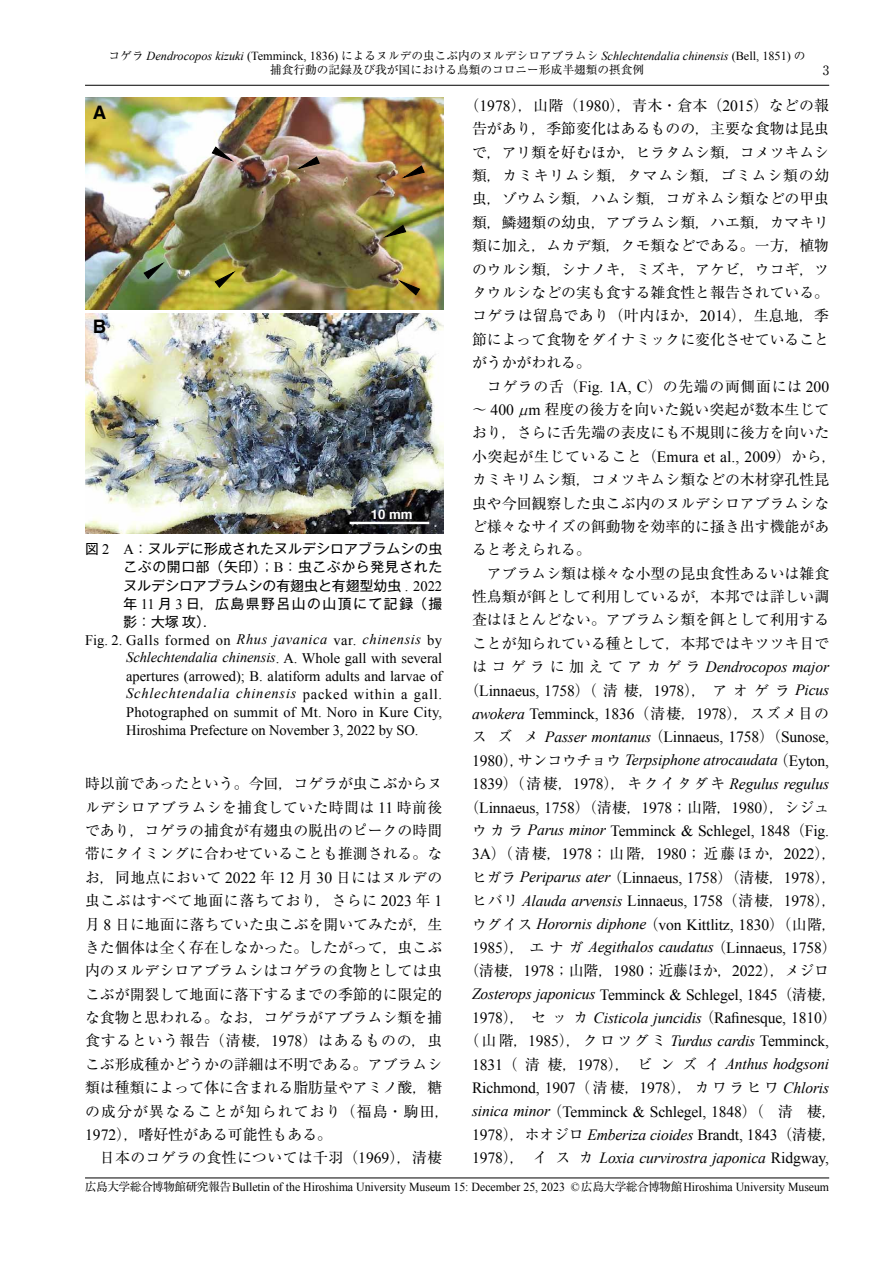
<style>
.page{position:relative;width:893px;height:1263px;background:#fff}
.page>*{position:absolute;margin:0;border:0;box-sizing:border-box;transform-origin:0 0}
.t1{font:700 18.6px "Helvetica";color:#000}
.t2{font:15.6px/23.2px "Times New Roman";letter-spacing:-.01em;color:#000;text-align:center}
.t3{font:14.85px/23.4px "Ryumin Pro";color:#000}
.t4{font:14.85px "Ryumin Pro";letter-spacing:.025em;color:#000}
.t5{font:14.55px/18px "Times New Roman";letter-spacing:-.01em;color:#000;text-align:justify}
.t6{font:13.8px/18px "Gothic MB101 Pro";letter-spacing:.025em;color:#000;text-align:justify}
.t7{font:700 13.2px "Helvetica";color:#fff}
.t8{font:12.75px "Ryumin Pro";color:#000}
.t9{font:12.3px "Times New Roman";letter-spacing:-.005em;color:#000}
.t10{font:italic 12.3px "Times New Roman";color:#000}
.t11{font:11.7px "Ryumin Pro";color:#000}
.s1{font-family:"Ryumin Pro";font-style:normal;font-size:11.7px}
.s2{font-style:normal}
.s3{font-family:"Times New Roman";font-size:14.55px}
.s4{font-style:italic}
.s5{font-family:"Times New Roman";font-size:15.6px}
.s6{font-family:"Ryumin Pro";font-size:14.85px}
.s7{font-family:"Ryumin Pro";font-size:11.7px}
</style>
<div class="page">
<hr style="left:85px;top:85px;width:744px;height:1px;background:#000">
<hr style="left:85px;top:1178px;width:744px;height:1px;background:#000">
<img style="left:85px;top:98px;width:359px;height:212px">
<img style="left:85px;top:314px;width:359px;height:220px">
<hr style="left:350px;top:522px;width:79px;height:2px;background:#fff">
<svg style="left:397px;top:165px;width:29px;height:19px"></svg>
<svg style="left:379px;top:224px;width:28px;height:19px"></svg>
<svg style="left:393px;top:274px;width:28px;height:22px"></svg>
<svg style="left:292px;top:156px;width:29px;height:19px"></svg>
<svg style="left:211px;top:146px;width:28px;height:21px"></svg>
<svg style="left:143px;top:257px;width:27px;height:23px"></svg>
<svg style="left:214px;top:265px;width:27px;height:24px"></svg>
<p class="t10" style="left:109px;top:47px;width:698px"><span class="s1">コゲラ</span> Dendrocopos kizuki <span class="s2">(Temminck, 1836)</span> <span class="s1">によるヌルデの虫こぶ内のヌルデシロアブラムシ</span> Schlechtendalia chinensis <span class="s2">(Bell, 1851)</span> <span class="s1">の</span></p>
<p class="t11" style="left:270px;top:60px;width:376px">捕食行動の記録及び我が国における鳥類のコロニー形成半翅類の摂食例</p>
<p class="t8" style="left:823px;top:60px;width:8px">3</p>
<p class="t1" style="left:93px;top:97px;width:15px">A</p>
<p class="t1" style="left:93px;top:312px;width:15px">B</p>
<p class="t7" style="left:371px;top:504px;width:43px">10 mm</p>
<p class="t6" style="left:123px;top:538px;width:320px;text-indent:-38px">図 <span class="s3">2 A</span>：ヌルデに形成されたヌルデシロアブラムシの虫こぶの開口部（矢印）；<span class="s3">B</span>：虫こぶから発見されたヌルデシロアブラムシの有翅虫と有翅型幼虫 <span class="s3">. 2022</span>年 <span class="s3">11</span> 月 <span class="s3">3</span> 日，広島県野呂山の山頂にて記録（撮影：大塚攻）．</p>
<p class="t5" style="left:126px;top:631px;width:318px;text-indent:-41px">Fig. 2. Galls formed on <span class="s4">Rhus javanica</span> var. <span class="s4">chinensis</span> by <span class="s4">Schlechtendalia chinensis</span>. A. Whole gall with several apertures (arrowed); B. alatiform adults and larvae of <span class="s4">Schlechtendalia chinensis</span> packed within a gall.<br>Photographed on summit of Mt. Noro in Kure City, Hiroshima Prefecture on November 3, 2022 by SO.</p>
<p class="t3" style="left:85px;top:771px;width:366px">時以前であったという。今回，コゲラが虫こぶからヌルデシロアブラムシを捕食していた時間は <span class="s5">11</span> 時前後であり，コゲラの捕食が有翅虫の脱出のピークの時間帯にタイミングに合わせていることも推測される。なお，同地点において <span class="s5">2022</span> 年 <span class="s5">12</span> 月 <span class="s5">30</span> 日にはヌルデの虫こぶはすべて地面に落ちており，さらに <span class="s5">2023</span> 年 <span class="s5">1</span>月 <span class="s5">8</span> 日に地面に落ちていた虫こぶを開いてみたが，生きた個体は全く存在しなかった。したがって，虫こぶ内のヌルデシロアブラムシはコゲラの食物としては虫こぶが開裂して地面に落下するまでの季節的に限定的な食物と思われる。なお，コゲラがアブラムシ類を捕食するという報告（清棲，<span class="s5">1978</span>）はあるものの，虫こぶ形成種かどうかの詳細は不明である。アブラムシ類は種類によって体に含まれる脂肪量やアミノ酸，糖の成分が異なることが知られており（福島・駒田，<br><span class="s5">1972</span>），嗜好性がある可能性もある。</p>
<p class="t4" style="left:100px;top:1146px;width:344px">日本のコゲラの食性については千羽（<span class="s5">1969</span>），清棲</p>
<p class="t3" style="left:472px;top:93px;width:359px;text-align:justify;text-indent:-7px">（<span class="s5">1978</span>），山階（<span class="s5">1980</span>），青木・倉本（<span class="s5">2015</span>）などの報告があり，季節変化はあるものの，主要な食物は昆虫で，アリ類を好むほか，ヒラタムシ類，コメツキムシ類，カミキリムシ類，タマムシ類，ゴミムシ類の幼虫，ゾウムシ類，ハムシ類，コガネムシ類などの甲虫類，鱗翅類の幼虫，アブラムシ類，ハエ類，カマキリ類に加え，ムカデ類，クモ類などである。一方，植物のウルシ類，シナノキ，ミズキ，アケビ，ウコギ，ツタウルシなどの実も食する雑食性と報告されている。コゲラは留鳥であり（叶内ほか，<span class="s5">2014</span>），生息地，季節によって食物をダイナミックに変化させていることがうかがわれる。</p>
<p class="t3" style="left:472px;top:373px;width:366px;text-indent:15px">コゲラの舌（<span class="s5">Fig. 1A, C</span>）の先端の両側面には <span class="s5">200</span>～ <span class="s5">400</span> µ<span class="s5">m</span> 程度の後方を向いた鋭い突起が数本生じており，さらに舌先端の表皮にも不規則に後方を向いた小突起が生じていること（<span class="s5">Emura et al., 2009</span>）から，カミキリムシ類，コメツキムシ類などの木材穿孔性昆虫や今回観察した虫こぶ内のヌルデシロアブラムシなど様々なサイズの餌動物を効率的に掻き出す機能があると考えられる。</p>
<p class="t3" style="left:472px;top:560px;width:359px;text-align:justify;text-indent:15px">アブラムシ類は様々な小型の昆虫食性あるいは雑食性鳥類が餌として利用しているが，本邦では詳しい調査はほとんどない。アブラムシ類を餌として利用することが知られている種として，本邦ではキツツキ目で</p>
<p class="t2" style="left:465px;top:655px;width:366px"><span class="s6">はコゲラに加えてアカゲラ</span> <span class="s4">Dendrocopos major</span><span class="s6">（</span>Linnaeus, 1758<span class="s6">）（清棲，</span>1978<span class="s6">），アオゲラ</span> <span class="s4">Picus awokera</span> Temminck, 1836<span class="s6">（清棲，</span>1978<span class="s6">），スズメ目のス ズ メ</span> <span class="s4">Passer montanus</span><span class="s6">（</span>Linnaeus, 1758<span class="s6">）（</span>Sunose, 1980<span class="s6">），サンコウチョウ</span> <span class="s4">Terpsiphone atrocaudata</span><span class="s6">（</span>Eyton, 1839<span class="s6">）（清棲，</span>1978<span class="s6">），キクイタダキ</span> <span class="s4">Regulus regulus</span><span class="s6">（</span>Linnaeus, 1758<span class="s6">）（清棲，</span>1978<span class="s6">；山階，</span>1980<span class="s6">），シジュウカラ</span> <span class="s4">Parus minor</span> Temminck &amp; Schlegel, 1848<span class="s6">（</span>Fig.</p>
<p class="t3" style="left:472px;top:841px;width:366px"><span class="s5">3A</span>）（清棲，<span class="s5">1978</span>；山階，<span class="s5">1980</span>；近藤ほか，<span class="s5">2022</span>），</p>
<p class="t2" style="left:472px;top:866px;width:366px;text-align:justify"><span class="s6">ヒガラ</span> <span class="s4">Periparus ater</span><span class="s6">（</span>Linnaeus, 1758<span class="s6">）（清棲，</span>1978<span class="s6">），ヒバリ</span> <span class="s4">Alauda arvensis</span> Linnaeus, 1758<span class="s6">（清棲，</span>1978<span class="s6">），ウグイス</span> <span class="s4">Horornis diphone</span><span class="s6">（</span>von Kittlitz, 1830<span class="s6">）（山階，</span>1985<span class="s6">），エナガ</span> <span class="s4">Aegithalos caudatus</span><span class="s6">（</span>Linnaeus, 1758<span class="s6">）</span></p>
<p class="t3" style="left:465px;top:958px;width:366px">（清棲，<span class="s5">1978</span>；山階，<span class="s5">1980</span>；近藤ほか，<span class="s5">2022</span>），メジロ</p>
<p class="t2" style="left:465px;top:982px;width:374px"><span class="s4">Zosterops japonicus</span> Temminck &amp; Schlegel, 1845<span class="s6">（清棲，</span>1978<span class="s6">），セッカ</span> <span class="s4">Cisticola juncidis</span><span class="s6">（</span>Rafinesque, 1810<span class="s6">）（山階，</span>1985<span class="s6">），クロツグミ</span> <span class="s4">Turdus cardis</span> Temminck, 1831<span class="s6">（清棲，</span>1978<span class="s6">），ビンズイ</span> <span class="s4">Anthus hodgsoni </span>Richmond, 1907<span class="s6">（清棲，</span>1978<span class="s6">），カワラヒワ</span> <span class="s4">Chloris sinica minor</span><span class="s6">（</span>Temminck &amp; Schlegel, 1848<span class="s6">）（ 清 棲，</span>1978<span class="s6">），ホオジロ</span> <span class="s4">Emberiza cioides</span> Brandt, 1843<span class="s6">（清棲，</span>1978<span class="s6">），イスカ</span> <span class="s4">Loxia curvirostra japonica</span> Ridgway,</p>
<p class="t9" style="left:85px;top:1179px;width:746px"><span class="s7">広島大学総合博物館研究報告</span>Bulletin of the Hiroshima University Museum 15: December 25, 2023 ©<span class="s7">広島大学総合博物館</span>Hiroshima University Museum</p>
</div>
